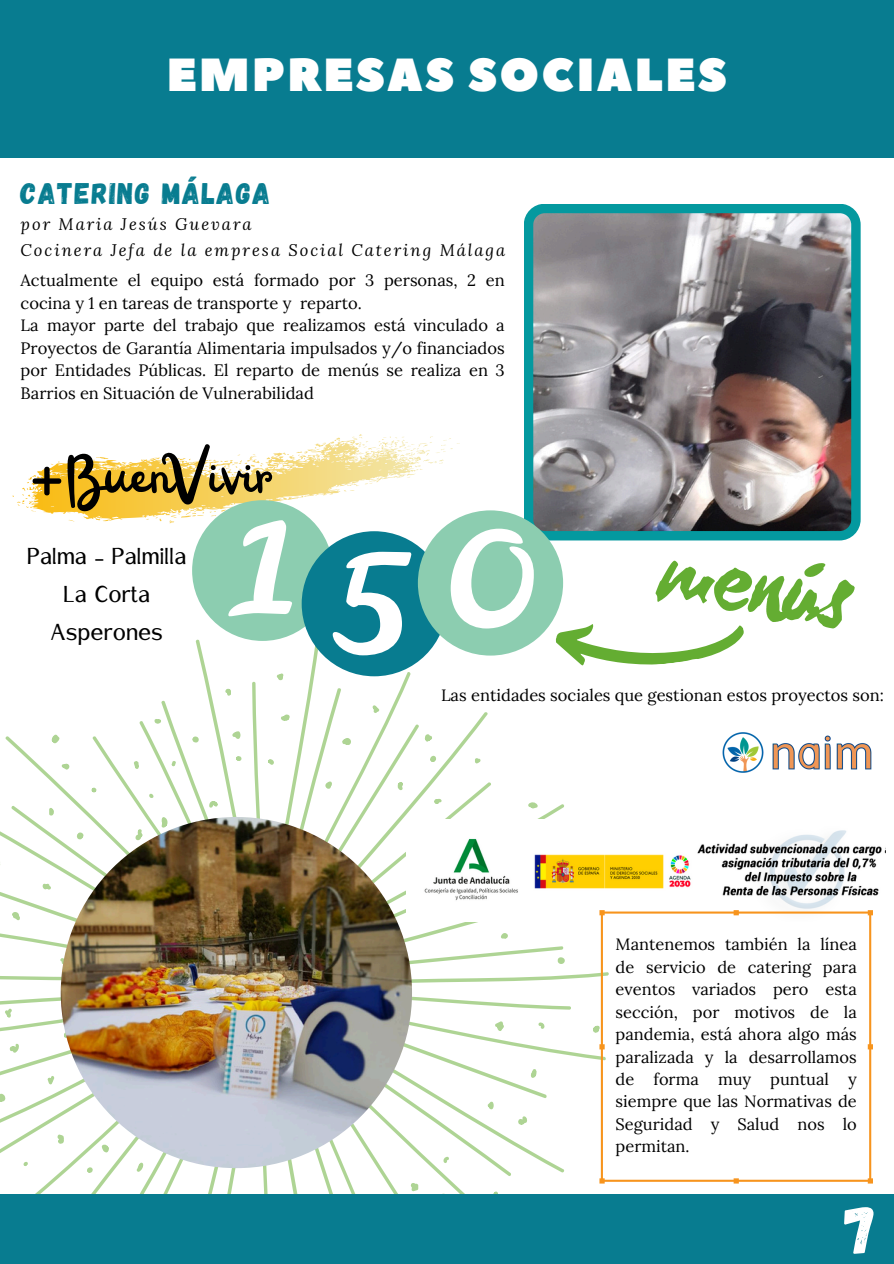
<style>
.page{position:relative;width:894px;height:1264px;background:#fff}
.page>*{position:absolute;margin:0;border:0;box-sizing:border-box;transform-origin:0 0}
.t1{font:700 86.4px "WC Mano Negra Bta";color:#64ad32}
.t2{font:67.5px "Gagalin";color:#fff}
.t3{font:62.25px "Railey";color:#000}
.t4{font:46.35px "Peace Sans";letter-spacing:.05em;color:#fff}
.t5{font:29.7px "Gagalin";letter-spacing:.05em;color:#087c90}
.t6{font:27.3px/38.1px "Rachana";color:#000;text-align:center}
.t7{font:16.5px/22.4px "Lora";color:#000;text-align:justify}
.t8{font:italic 16.5px "Lora";letter-spacing:.12em;color:#000}
</style>
<div class="page">
<div style="left:0;top:0;width:893px;height:158px;background:#087c90"></div>
<img style="left:746px;top:847px;width:139px;height:69px">
<div style="left:0;top:1194px;width:893px;height:69px;background:#087c90"></div>
<svg style="left:524px;top:204px;width:336px;height:336px;background:#7e8486"></svg>
<svg style="left:746px;top:910px;width:126px;height:273px"></svg>
<img style="left:746px;top:732px;width:135px;height:115px">
<img style="left:0;top:434px;width:746px;height:760px">
<p class="t4" style="left:167px;top:44px;width:561px">EMPRESAS SOCIALES</p>
<p class="t5" style="left:21px;top:174px;width:251px">CATERING MÁLAGA</p>
<h2 class="t8" style="left:21px;top:213px;width:232px">por Maria Jesús Guevara</h2>
<p class="t8" style="left:21px;top:238px;width:486px">Cocinera Jefa de la empresa Social Catering Málaga</p>
<p class="t7" style="left:21px;top:269px;width:485px">Actualmente el equipo está formado por 3 personas, 2 en cocina y 1 en tareas de transporte y reparto.</p>
<p class="t7" style="left:21px;top:314px;width:485px">La mayor parte del trabajo que realizamos está vinculado a Proyectos de Garantía Alimentaria impulsados y/o financiados por Entidades Públicas. El reparto de menús se realiza en 3<br>Barrios en Situación de Vulnerabilidad</p>
<p class="t3" style="left:29px;top:443px;width:244px">+BuenVivir</p>
<h5 class="t6" style="left:26px;top:535px;width:161px">Palma - Palmilla<br>La Corta<br>Asperones</h5>
<p class="t1" style="left:665px;top:519px;width:193px;rotate:8deg">menús</p>
<p class="t7" style="left:441px;top:684px;width:444px">Las entidades sociales que gestionan estos proyectos son:</p>
<p class="t7" style="left:615px;top:933px;width:243px">Mantenemos también la línea de servicio de catering para eventos variados pero esta sección, por motivos de la pandemia, está ahora algo más paralizada y la desarrollamos de forma muy puntual y siempre que las Normativas de Seguridad y Salud nos lo permitan.</p>
<h1 class="t2" style="left:844px;top:1185px;width:33px">7</h1>
</div>
